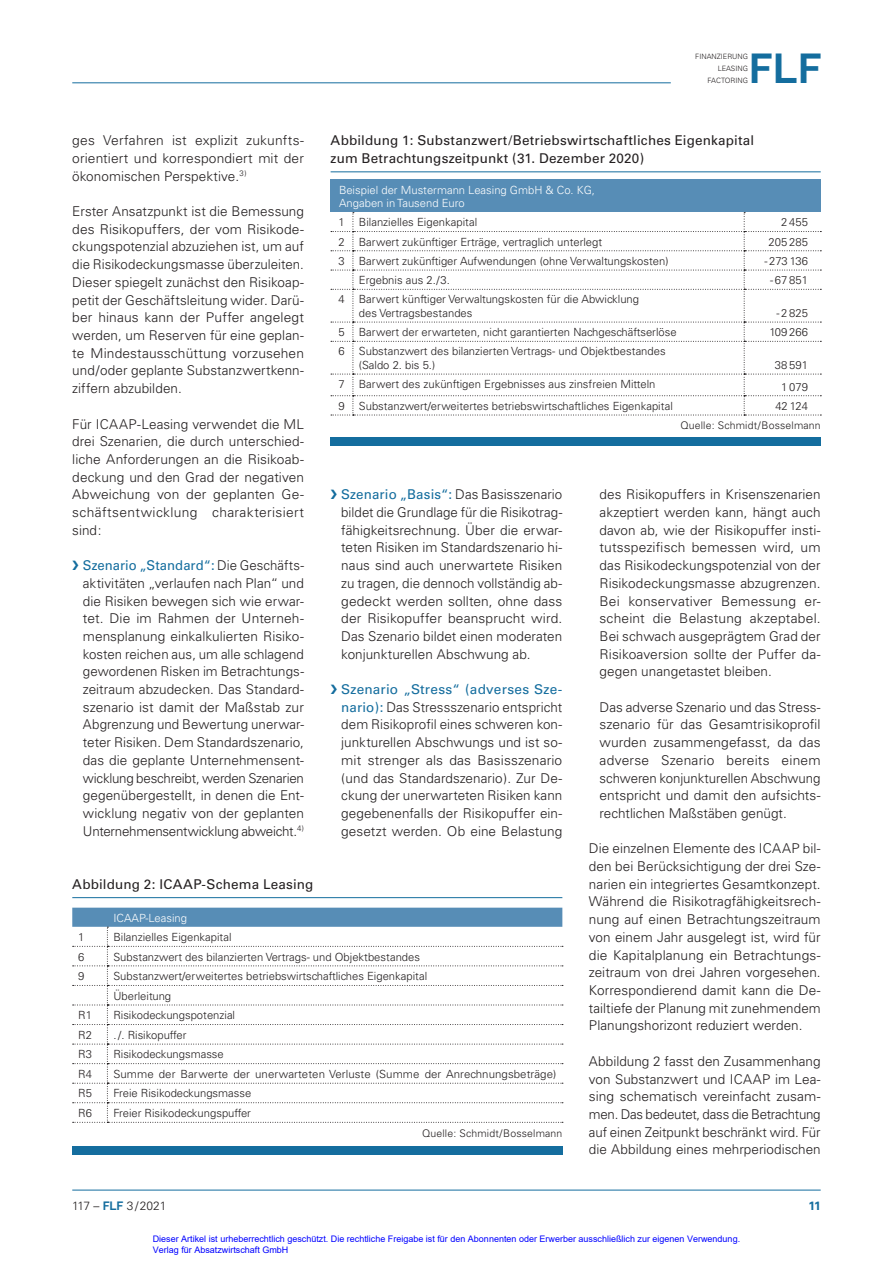
<style>
.page{position:relative;width:893px;height:1263px;background:#fff}
.page>*{position:absolute;margin:0;border:0;box-sizing:border-box;transform-origin:0 0}
.t1{font:700 41.55px "Raleway";color:#146d9e}
.t2{font:300 13.5px/17.7px "Univers";letter-spacing:.005em;color:#231f20;text-align:justify}
.t3{font:13.5px/17.7px "Univers";letter-spacing:.015em;color:#231f20}
.t4{font:300 12px "Univers";color:#231f20}
.t5{font:700 12px "Univers";color:#146d9e}
.t6{font:300 11.25px/13.5px "Univers";color:#231f20}
.t7{font:300 11.25px/13.5px "Univers";color:#fff}
.t8{font:300 10.5px "Univers";letter-spacing:.015em;color:#231f20}
.t9{font:9px/10.8px "Arial";color:#00f}
.t10{font:300 7.35px/12px "Univers";color:#231f20;text-align:right}
.s1{font-weight:400;color:#146d9e}
.s2{font-family:"Raleway";font-weight:700;color:#146d9e}
</style>
<div class="page">
<hr style="left:72px;top:1190px;width:749px;height:1px;background:#146d9e">
<hr style="left:72px;top:82px;width:599px;height:1px;background:#146d9e">
<div style="left:331px;top:180px;width:490px;height:32px;background:#578db6"></div>
<svg style="left:331px;top:212px;width:490px;height:204px"></svg>
<hr style="left:331px;top:171px;width:490px;height:1px;background:#146d9e">
<div style="left:331px;top:438px;width:490px;height:8px;background:#146d9e"></div>
<hr style="left:72px;top:897px;width:490px;height:1px;background:#146d9e">
<svg style="left:72px;top:908px;width:491px;height:215px"></svg>
<div style="left:72px;top:1146px;width:490px;height:8px;background:#146d9e"></div>
<h1 class="t1" style="left:749px;top:45px;width:74px">FLF</h1>
<p class="t10" style="left:695px;top:50px;width:54px">FINANZIERUNG<br>LEASING</p>
<p class="t10" style="left:707px;top:74px;width:42px">FACTORING</p>
<p class="t3" style="left:331px;top:132px;width:425px">Abbildung 1: Substanzwert/Betriebswirtschaftliches Eigenkapital zum Betrachtungszeitpunkt (31. Dezember 2020)</p>
<p class="t2" style="left:72px;top:132px;width:233px">ges Verfahren ist explizit zukunfts&shy;orientiert und korrespondiert mit der ökonomischen Perspektive.<sup>3)</sup></p>
<p class="t2" style="left:72px;top:202px;width:233px">Erster Ansatzpunkt ist die Bemessung des Risikopuffers, der vom Risikode&shy;ckungspotenzial abzuziehen ist, um auf die Risikodeckungsmasse überzuleiten.<br>Dieser spiegelt zunächst den Risikoap&shy;petit der Geschäftsleitung wider. Darü&shy;ber hinaus kann der Puffer angelegt werden, um Reserven für eine geplan&shy;te Mindestausschüttung vorzusehen und/oder geplante Substanzwertkenn&shy;ziffern abzubilden.</p>
<p class="t2" style="left:72px;top:415px;width:233px">Für ICAAP-Leasing verwendet die ML drei Szenarien, die durch unterschied&shy;liche Anforderungen an die Risikoab&shy;deckung und den Grad der negativen Abweichung von der geplanten Ge&shy;schäftsentwicklung charakterisiert sind:</p>
<p class="t2" style="left:83px;top:556px;width:223px"><span class="s1">Szenario „Standard“:</span> Die Geschäfts&shy;aktivitäten „verlaufen nach Plan“ und die Risiken bewegen sich wie erwar&shy;tet. Die im Rahmen der Unterneh&shy;mensplanung einkalkulierten Risiko&shy;kosten reichen aus, um alle schlagend gewordenen Risken im Betrachtungs&shy;zeitraum abzudecken. Das Standard&shy;szenario ist damit der Maßstab zur Abgrenzung und Bewertung unerwar&shy;teter Risiken. Dem Standardszenario, das die geplante Unternehmensent&shy;wicklung beschreibt, werden Szenarien gegenübergestellt, in denen die Ent&shy;wicklung negativ von der geplanten Unternehmensentwicklung abweicht.<sup>4)</sup></p>
<p class="t7" style="left:339px;top:183px;width:257px">Beispiel der Mustermann Leasing GmbH &amp; Co. KG,<br>Angaben in Tausend Euro</p>
<p class="t6" style="left:339px;top:216px;width:140px">1 Bilanzielles Eigenkapital</p>
<p class="t6" style="left:781px;top:216px;width:28px">2 455</p>
<p class="t6" style="left:339px;top:235px;width:265px">2 Barwert zukünftiger Erträge, vertraglich unterlegt</p>
<p class="t6" style="left:768px;top:235px;width:41px">205 285</p>
<p class="t6" style="left:339px;top:254px;width:331px">3 Barwert zukünftiger Aufwendungen (ohne Verwaltungskosten)</p>
<p class="t6" style="left:764px;top:254px;width:45px">-273 136</p>
<p class="t6" style="left:359px;top:273px;width:92px">Ergebnis aus 2./3.</p>
<p class="t6" style="left:770px;top:273px;width:39px">-67 851</p>
<p class="t6" style="left:359px;top:293px;width:282px;text-indent:-20px">4 Barwert künftiger Verwaltungskosten für die Abwicklung des Vertragsbestandes</p>
<p class="t6" style="left:776px;top:306px;width:33px">-2825</p>
<p class="t6" style="left:339px;top:325px;width:340px">5 Barwert der erwarteten, nicht garantierten Nachgeschäftserlöse</p>
<p class="t6" style="left:769px;top:325px;width:40px">109 266</p>
<p class="t6" style="left:359px;top:345px;width:308px;text-indent:-20px">6 Substanzwert des bilanzierten Vertrags- und Objektbestandes (Saldo 2. bis 5.)</p>
<p class="t6" style="left:775px;top:358px;width:35px">38 591</p>
<p class="t6" style="left:339px;top:377px;width:318px">7 Barwert des zukünftigen Ergebnisses aus zinsfreien Mitteln</p>
<p class="t6" style="left:781px;top:380px;width:28px">1 079</p>
<p class="t6" style="left:339px;top:399px;width:336px">9 Substanzwert/erweitertes betriebswirtschaftliches Eigenkapital</p>
<p class="t6" style="left:775px;top:399px;width:34px">42 124</p>
<p class="t8" style="left:680px;top:418px;width:142px">Quelle: Schmidt/Bosselmann</p>
<p class="t2" style="left:341px;top:486px;width:223px"><span class="s1">Szenario „Basis“:</span> Das Basisszenario bildet die Grundlage für die Risikotrag&shy;fähigkeitsrechnung. Über die erwar&shy;teten Risiken im Standardszenario hi&shy;naus sind auch unerwartete Risiken zu tragen, die dennoch vollständig ab&shy;gedeckt werden sollten, ohne dass der Risikopuffer beansprucht wird.<br>Das Szenario bildet einen moderaten konjunkturellen Abschwung ab.</p>
<p class="t2" style="left:341px;top:680px;width:223px"><span class="s1">Szenario „Stress“ (adverses Sze&shy;nario):</span> Das Stressszenario entspricht dem Risikoprofil eines schweren kon&shy;junkturellen Abschwungs und ist so&shy;mit strenger als das Basisszenario (und das Standardszenario). Zur De&shy;ckung der unerwarteten Risiken kann gegebenenfalls der Risikopuffer ein&shy;gesetzt werden. Ob eine Belastung</p>
<p class="t2" style="left:600px;top:486px;width:223px">des Risikopuffers in Krisenszenarien akzeptiert werden kann, hängt auch davon ab, wie der Risikopuffer insti&shy;tutsspezifisch bemessen wird, um das Risikodeckungspotenzial von der Risikodeckungsmasse abzugrenzen.<br>Bei konservativer Bemessung er&shy;scheint die Belastung akzeptabel.<br>Bei schwach ausgeprägtem Grad der Risikoaversion sollte der Puffer da&shy;gegen unangetastet bleiben.</p>
<p class="t2" style="left:600px;top:698px;width:223px">Das adverse Szenario und das Stress&shy;szenario für das Gesamtrisikoprofil wurden zusammengefasst, da das adverse Szenario bereits einem schweren konjunkturellen Abschwung entspricht und damit den aufsichts&shy;rechtlichen Maßstäben genügt.</p>
<p class="t2" style="left:589px;top:840px;width:233px">Die einzelnen Elemente des ICAAP bil&shy;den bei Berücksichtigung der drei Sze&shy;narien ein integriertes Gesamtkonzept.<br>Während die Risikotragfähigkeitsrech&shy;nung auf einen Betrachtungszeitraum von einem Jahr ausgelegt ist, wird für die Kapitalplanung ein Betrachtungs&shy;zeitraum von drei Jahren vorgesehen.<br>Korrespondierend damit kann die De&shy;tailtiefe der Planung mit zunehmendem Planungshorizont reduziert werden.</p>
<p class="t2" style="left:589px;top:1052px;width:233px">Abbildung 2 fasst den Zusammenhang von Substanzwert und ICAAP im Lea&shy;sing schematisch vereinfacht zusam&shy;men. Das bedeutet, dass die Betrachtung auf einen Zeitpunkt beschränkt wird. Für die Abbildung eines mehrperiodischen</p>
<p class="t3" style="left:72px;top:875px;width:243px">Abbildung 2: ICAAP-Schema Leasing</p>
<p class="t7" style="left:113px;top:911px;width:75px">ICAAP-Leasing</p>
<p class="t6" style="left:78px;top:930px;width:8px">1</p>
<p class="t6" style="left:113px;top:930px;width:120px">Bilanzielles Eigenkapital</p>
<p class="t6" style="left:78px;top:950px;width:8px">6</p>
<p class="t6" style="left:113px;top:950px;width:308px">Substanzwert des bilanzierten Vertrags- und Objektbestandes</p>
<p class="t6" style="left:78px;top:969px;width:8px">9</p>
<p class="t6" style="left:113px;top:966px;width:315px;line-height:19.5px">Substanzwert/erweitertes betriebswirtschaftliches Eigenkapital<br>Überleitung</p>
<p class="t6" style="left:78px;top:1008px;width:15px">R1</p>
<p class="t6" style="left:113px;top:1008px;width:123px">Risikodeckungspotenzial</p>
<p class="t6" style="left:78px;top:1028px;width:15px">R2</p>
<p class="t6" style="left:113px;top:1028px;width:75px">. /. Risikopuffer</p>
<p class="t6" style="left:78px;top:1047px;width:15px">R3</p>
<p class="t6" style="left:113px;top:1047px;width:112px">Risikodeckungsmasse</p>
<p class="t6" style="left:78px;top:1067px;width:15px">R4</p>
<p class="t6" style="left:113px;top:1067px;width:444px">Summe der Barwerte der unerwarteten Verluste (Summe der Anrechnungsbeträge)</p>
<p class="t6" style="left:78px;top:1087px;width:15px">R5</p>
<p class="t6" style="left:113px;top:1087px;width:140px">Freie Risikodeckungsmasse</p>
<p class="t6" style="left:78px;top:1106px;width:15px">R6</p>
<p class="t6" style="left:113px;top:1106px;width:139px">Freier Risikodeckungspuffer</p>
<p class="t8" style="left:422px;top:1126px;width:142px">Quelle: Schmidt/Bosselmann</p>
<p class="t4" style="left:72px;top:1198px;width:96px">117 – <span class="s2">FLF</span> 3/2021</p>
<p class="t5" style="left:808px;top:1198px;width:14px">11</p>
<p class="t9" style="left:153px;top:1233px;width:589px">Dieser Artikel ist urheberrechtlich geschützt. Die rechtliche Freigabe ist für den Abonnenten oder Erwerber ausschließlich zur eigenen Verwendung.<br>Verlag für Absatzwirtschaft GmbH</p>
</div>
